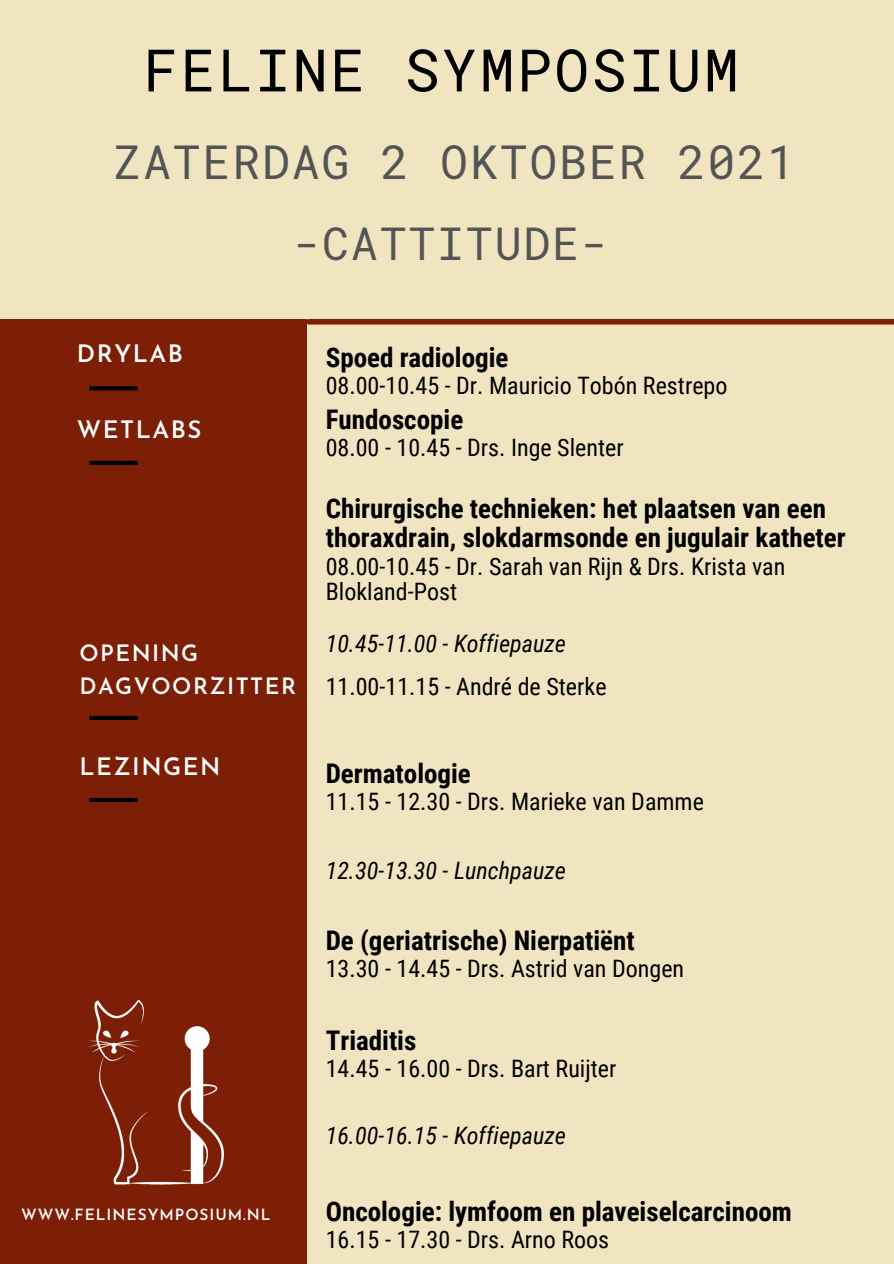
<style>
.page{position:relative;width:894px;height:1264px;background:#fff}
.page>*{position:absolute;margin:0;border:0;box-sizing:border-box;transform-origin:0 0}
.t1{font:58.65px "Roboto Mono";letter-spacing:.035em;color:#000}
.t2{font:46.65px "Roboto Mono";letter-spacing:.035em;color:#545454}
.t3{font:45.15px "Roboto Mono";letter-spacing:.035em;color:#545454}
.t4{font:700 27px/29.2px "Roboto Condensed";color:#000}
.t5{font:24px/26px "Roboto Condensed";color:#000}
.t6{font:italic 24px "Roboto Condensed";color:#000}
.t7{font:600 24px "Josefin Sans";letter-spacing:.065em;color:#fff}
.t8{font:600 22.5px "Josefin Sans";letter-spacing:.065em;color:#fff}
.t9{font:600 15.45px "Josefin Sans";letter-spacing:.065em;color:#fff}
</style>
<div class="page">
<div style="left:0;top:0;width:893px;height:1263px;background:#f1e5c1"></div>
<div style="left:0;top:319px;width:306px;height:944px;background:#7d1f06"></div>
<svg style="left:89px;top:716px;width:49px;height:4px"></svg>
<svg style="left:89px;top:797px;width:49px;height:5px"></svg>
<svg style="left:89px;top:461px;width:49px;height:4px"></svg>
<svg style="left:89px;top:386px;width:49px;height:4px"></svg>
<img style="left:88px;top:914px;width:219px;height:349px">
<div style="left:309px;top:319px;width:584px;height:5px;background:#7d1f06"></div>
<p class="t1" style="left:143px;top:30px;width:597px">FELINE SYMPOSIUM</p>
<p class="t2" style="left:113px;top:131px;width:682px">ZATERDAG 2 OKTOBER 2021</p>
<p class="t7" style="left:77px;top:344px;width:107px">DRYLAB</p>
<p class="t7" style="left:77px;top:419px;width:126px">WETLABS</p>
<p class="t3" style="left:293px;top:212px;width:316px">-CATTITUDE-</p>
<p class="t4" style="left:325px;top:343px;width:184px">Spoed radiologie</p>
<p class="t5" style="left:325px;top:373px;width:403px">08.00-10.45 - Dr. Mauricio Tobón Restrepo</p>
<p class="t4" style="left:325px;top:405px;width:139px">Fundoscopie</p>
<p class="t5" style="left:325px;top:435px;width:299px">08.00 - 10.45 - Drs. Inge Slenter</p>
<p class="t4" style="left:325px;top:494px;width:521px">Chirurgische technieken: het plaatsen van een thoraxdrain, slokdarmsonde en jugulair katheter</p>
<p class="t5" style="left:325px;top:553px;width:461px">08.00-10.45 - Dr. Sarah van Rijn &amp; Drs. Krista van<br>Blokland-Post</p>
<p class="t8" style="left:79px;top:644px;width:120px">OPENING</p>
<p class="t6" style="left:325px;top:630px;width:241px">10.45-11.00 - Koffiepauze</p>
<p class="t8" style="left:79px;top:676px;width:218px">DAGVOORZITTER</p>
<p class="t5" style="left:325px;top:673px;width:282px">11.00-11.15 - André de Sterke</p>
<p class="t7" style="left:79px;top:756px;width:142px">LEZINGEN</p>
<p class="t9" style="left:21px;top:1208px;width:251px">WWW.FELINESYMPOSIUM.NL</p>
<p class="t4" style="left:325px;top:759px;width:147px">Dermatologie</p>
<p class="t5" style="left:325px;top:789px;width:379px">11.15 - 12.30 - Drs. Marieke van Damme</p>
<p class="t6" style="left:325px;top:856px;width:241px">12.30-13.30 - Lunchpauze</p>
<p class="t4" style="left:325px;top:926px;width:310px">De (geriatrische) Nierpatiënt</p>
<p class="t5" style="left:325px;top:955px;width:360px">13.30 - 14.45 - Drs. Astrid van Dongen</p>
<p class="t4" style="left:325px;top:1026px;width:92px">Triaditis</p>
<p class="t5" style="left:325px;top:1055px;width:292px">14.45 - 16.00 - Drs. Bart Ruijter</p>
<p class="t6" style="left:325px;top:1121px;width:241px">16.00-16.15 - Koffiepauze</p>
<p class="t4" style="left:325px;top:1197px;width:467px">Oncologie: lymfoom en plaveiselcarcinoom</p>
<p class="t5" style="left:325px;top:1227px;width:285px">16.15 - 17.30 - Drs. Arno Roos</p>
</div>
